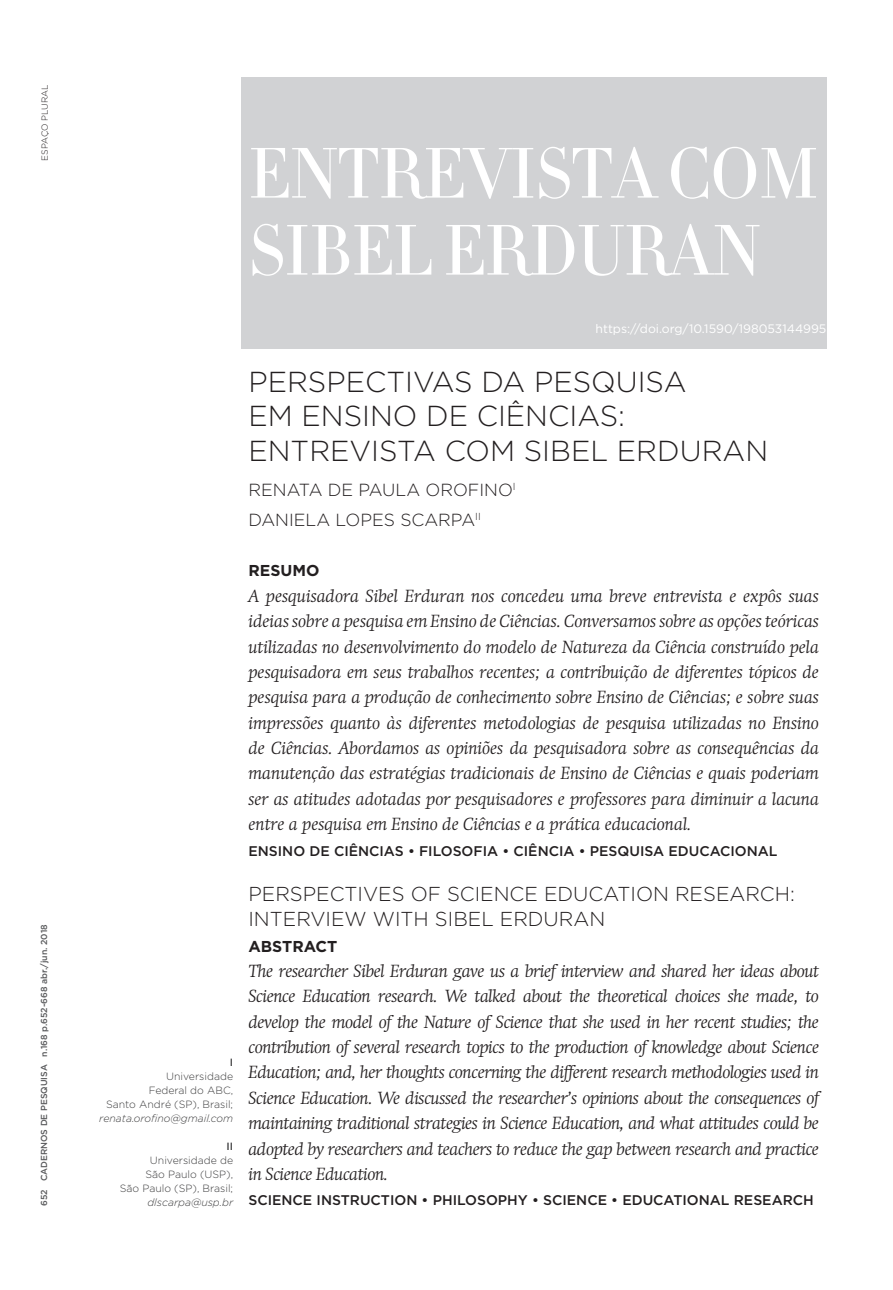
<style>
.page{position:relative;width:893px;height:1290px;background:#fff}
.page>*{position:absolute;margin:0;border:0;box-sizing:border-box;transform-origin:0 0}
.t1{font:300 70px/77px "Didot HTF 11";letter-spacing:-.02em;color:#fff}
.t2{font:300 28.88px/34.1px "Gotham HTF";color:#231f20}
.t3{font:300 20.12px/25.4px "Gotham HTF";color:#231f20}
.t4{font:italic 300 17.5px/25.4px "Swift";letter-spacing:-.01em;color:#231f20;text-align:justify}
.t5{font:300 17.5px/30.3px "Gotham HTF";color:#231f20}
.t6{font:700 15.75px "Gotham HTF";color:#231f20}
.t7{font:500 14px "Gotham HTF";color:#231f20}
.t8{font:12.25px "Gotham HTF";color:#fff}
.t9{font:300 10.5px/14px "Gotham HTF";color:#3e3e3f;text-align:right}
.t10{font:italic 300 10.5px "Gotham HTF";color:#3e3e3f}
.t11{font:500 10.5px "Gotham HTF";color:#3e3e3f}
.t12{font:500 8.75px "Gotham HTF";color:#57585a}
.t13{font:300 8.75px "Gotham HTF";color:#231f20}
</style>
<div class="page">
<div style="left:241px;top:77px;width:585px;height:272px;background:#d1d2d4"></div>
<p class="t13" style="left:40px;top:161px;width:78px;rotate:-90deg">ESPAÇO PLURAL</p>
<p class="t12" style="left:39px;top:1205px;width:283px;rotate:-90deg">652 CADERNOS DE PESQUISA n.168 p.652-668 abr./jun. 2018</p>
<h1 class="t1" style="left:248px;top:138px;width:572px">ENTREVISTA COM<br>SIBEL ERDURAN</h1>
<p class="t8" style="left:595px;top:322px;width:232px">https://doi.org/10.1590/198053144995</p>
<p class="t11" style="left:230px;top:1056px;width:5px">I</p>
<p class="t9" style="left:106px;top:1069px;width:129px">Universidade<br>Federal do ABC,<br>Santo André (SP), Brasil;</p>
<p class="t10" style="left:99px;top:1112px;width:135px">renata.orofino@gmail.com</p>
<p class="t11" style="left:226px;top:1140px;width:8px">II</p>
<p class="t9" style="left:120px;top:1153px;width:115px">Universidade de<br>São Paulo (USP),<br>São Paulo (SP), Brasil;</p>
<p class="t10" style="left:147px;top:1196px;width:87px">dlscarpa@usp.br</p>
<h2 class="t2" style="left:248px;top:365px;width:521px">PERSPECTIVAS DA PESQUISA<br>EM ENSINO DE CIÊNCIAS:<br>ENTREVISTA COM SIBEL ERDURAN</h2>
<p class="t5" style="left:248px;top:474px;width:269px">RENATA DE PAULA OROFINO<sup>I<br></sup>DANIELA LOPES SCARPA<sup>II</sup></p>
<p class="t6" style="left:248px;top:562px;width:72px">RESUMO</p>
<p class="t4" style="left:248px;top:583px;width:572px">A pesquisadora Sibel Erduran nos concedeu uma breve entrevista e expôs suas ideias sobre a pesquisa em Ensino de Ciências. Conversamos sobre as opções teóricas utilizadas no desenvolvimento do modelo de Natureza da Ciência construído pela pesquisadora em seus trabalhos recentes; a contribuição de diferentes tópicos de pesquisa para a produção de conhecimento sobre Ensino de Ciências; e sobre suas impressões quanto às diferentes metodologias de pesquisa utilizadas no Ensino de Ciências. Abordamos as opiniões da pesquisadora sobre as consequências da manutenção das estratégias tradicionais de Ensino de Ciências e quais poderiam ser as atitudes adotadas por pesquisadores e professores para diminuir a lacuna entre a pesquisa em Ensino de Ciências e a prática educacional.</p>
<p class="t7" style="left:248px;top:842px;width:531px">ENSINO DE CIÊNCIAS • FILOSOFIA • CIÊNCIA • PESQUISA EDUCACIONAL</p>
<p class="t3" style="left:248px;top:881px;width:548px">PERSPECTIVES OF SCIENCE EDUCATION RESEARCH:<br>INTERVIEW WITH SIBEL ERDURAN</p>
<p class="t6" style="left:248px;top:937px;width:90px">ABSTRACT</p>
<p class="t4" style="left:248px;top:958px;width:572px">The researcher Sibel Erduran gave us a brief interview and shared her ideas about Science Education research. We talked about the theoretical choices she made, to develop the model of the Nature of Science that she used in her recent studies; the contribution of several research topics to the production of knowledge about Science Education; and, her thoughts concerning the different research methodologies used in Science Education. We discussed the researcher’s opinions about the consequences of maintaining traditional strategies in Science Education, and what attitudes could be adopted by researchers and teachers to reduce the gap between research and practice in Science Education.</p>
<p class="t7" style="left:248px;top:1192px;width:567px">SCIENCE INSTRUCTION • PHILOSOPHY • SCIENCE • EDUCATIONAL RESEARCH</p>
</div>
